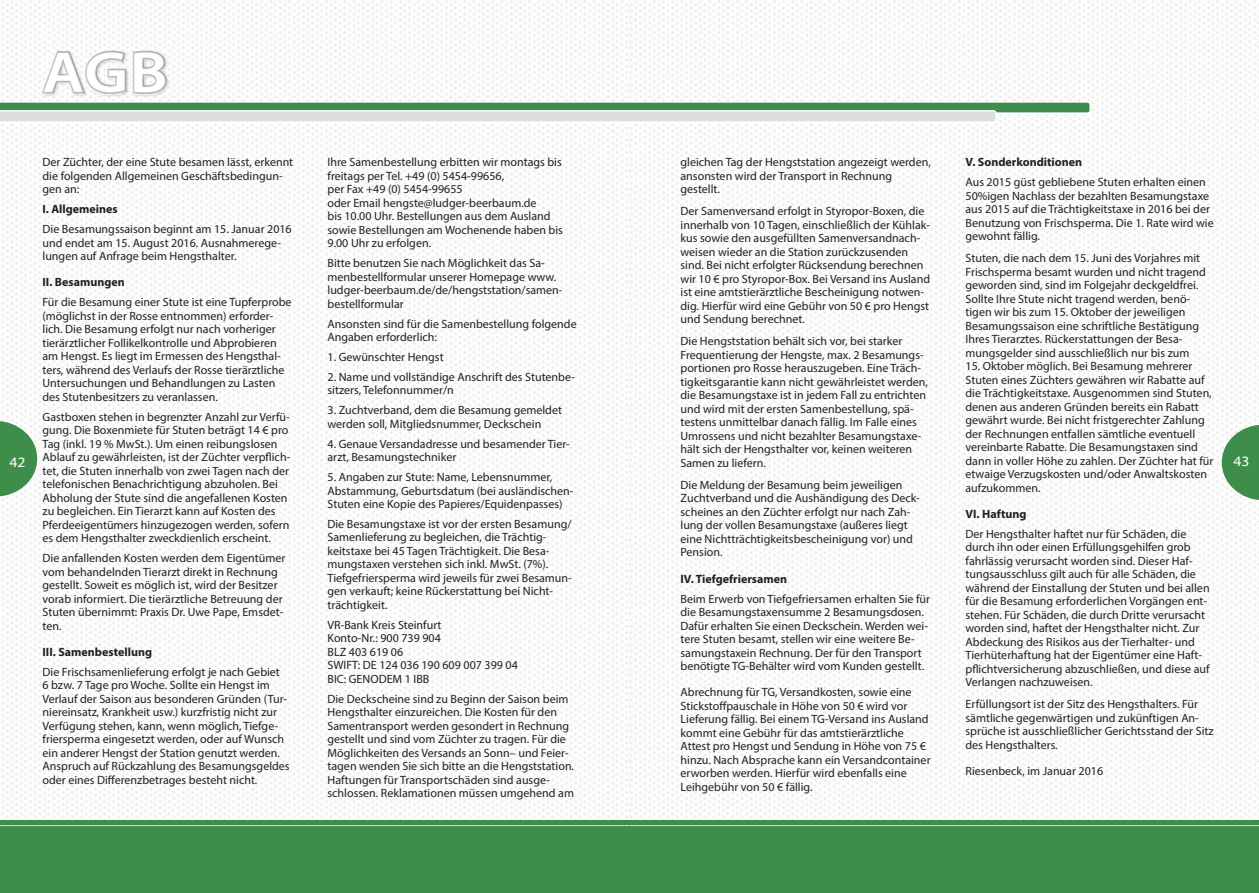
<style>
.page{position:relative;width:1259px;height:893px;background:#fff}
.page>*{position:absolute;margin:0;border:0;box-sizing:border-box;transform-origin:0 0}
.t1{font:600 58.05px "Myriad Pro";color:#fff;scale:1.14 1}
.t2{font:14.4px "Myriad Pro";color:#fff;scale:1.08 1}
.t3{font:12px/13.5px "Myriad Pro";color:#231f20}
.t4{font:700 12px "Myriad Pro";color:#231f20}
</style>
<div class="page">
<img style="left:0;top:0;width:1259px;height:821px">
<div style="left:0;top:821px;width:629px;height:72px;background:#3f8d4b"></div>
<hr style="left:0;top:825px;width:629px;height:1px;background:#dcdddf">
<div style="left:629px;top:821px;width:630px;height:72px;background:#3f8d4b"></div>
<hr style="left:629px;top:825px;width:630px;height:1px;background:#dcdddf">
<div style="left:41px;top:49px;width:128px;height:47px;background:#231f20;opacity:.35"></div>
<svg style="left:0;top:101px;width:1091px;height:22px"></svg>
<svg style="left:0;top:421px;width:37px;height:75px"></svg>
<svg style="left:1221px;top:425px;width:38px;height:75px"></svg>
<h1 class="t1" style="left:43px;top:35px;width:111px">AG B</h1>
<p class="t3" style="left:43px;top:155px;width:252px">Der Züchter, der eine Stute besamen lässt, erkennt die folgenden Allgemeinen Geschäftsbedingun&shy;gen an:</p>
<p class="t4" style="left:43px;top:201px;width:77px">I. Allgemeines</p>
<p class="t3" style="left:43px;top:222px;width:251px">Die Besamungssaison beginnt am 15. Januar 2016 und endet am 15. August 2016. Ausnahmerege&shy;lungen auf Anfrage beim Hengsthalter.</p>
<p class="t4" style="left:43px;top:274px;width:84px">II. Besamungen</p>
<p class="t3" style="left:43px;top:295px;width:251px">Für die Besamung einer Stute ist eine Tupferprobe (möglichst in der Rosse entnommen) erforder&shy;lich. Die Besamung erfolgt nur nach vorheriger tierärztlicher Follikelkontrolle und Abprobieren am Hengst. Es liegt im Ermessen des Hengsthal&shy;ters, während des Verlaufs der Rosse tierärztliche Untersuchungen und Behandlungen zu Lasten des Stutenbesitzers zu veranlassen.</p>
<p class="t3" style="left:43px;top:410px;width:249px">Gastboxen stehen in begrenzter Anzahl zur Verfü&shy;gung. Die Boxenmiete für Stuten beträgt 14 € pro Tag (inkl. 19 % MwSt.). Um einen reibungslosen Ablauf zu gewährleisten, ist der Züchter verpflich&shy;tet, die Stuten innerhalb von zwei Tagen nach der telefonischen Benachrichtigung abzuholen. Bei Abholung der Stute sind die angefallenen Kosten zu begleichen. Ein Tierarzt kann auf Kosten des Pferdeeigentümers hinzugezogen werden, sofern es dem Hengsthalter zweckdienlich erscheint.</p>
<p class="t3" style="left:43px;top:551px;width:244px">Die anfallenden Kosten werden dem Eigentümer vom behandelnden Tierarzt direkt in Rechnung gestellt. Soweit es möglich ist, wird der Besitzer vorab informiert. Die tierärztliche Betreuung der Stuten übernimmt: Praxis Dr. Uwe Pape, Emsdet&shy;ten.</p>
<p class="t4" style="left:43px;top:644px;width:111px">III. Samenbestellung</p>
<p class="t3" style="left:43px;top:665px;width:249px">Die Frischsamenlieferung erfolgt je nach Gebiet<br>6 bzw. 7 Tage pro Woche. Sollte ein Hengst im Verlauf der Saison aus besonderen Gründen (Tur&shy;niereinsatz, Krankheit usw.) kurzfristig nicht zur Verfügung stehen, kann, wenn möglich, Tiefge&shy;friersperma eingesetzt werden, oder auf Wunsch ein anderer Hengst der Station genutzt werden.<br>Anspruch auf Rückzahlung des Besamungsgeldes oder eines Differenzbetrages besteht nicht.</p>
<p class="t3" style="left:680px;top:155px;width:252px">gleichen Tag der Hengststation angezeigt werden, ansonsten wird der Transport in Rechnung gestellt.</p>
<p class="t3" style="left:680px;top:204px;width:251px">Der Samenversand erfolgt in Styropor-Boxen, die innerhalb von 10 Tagen, einschließlich der Kühlak&shy;kus sowie den ausgefüllten Samenversandnach&shy;weisen wieder an die Station zurückzusenden sind. Bei nicht erfolgter Rücksendung berechnen wir 10 € pro Styropor-Box. Bei Versand ins Ausland ist eine amtstierärztliche Bescheinigung notwen&shy;dig. Hierfür wird eine Gebühr von 50 € pro Hengst und Sendung berechnet.</p>
<p class="t3" style="left:680px;top:334px;width:249px">Die Hengststation behält sich vor, bei starker Frequentierung der Hengste, max. 2 Besamungs&shy;portionen pro Rosse herauszugeben. Eine Träch&shy;tigkeitsgarantie kann nicht gewährleistet werden, die Besamungstaxe ist in jedem Fall zu entrichten und wird mit der ersten Samenbestellung, spä&shy;testens unmittelbar danach fällig. Im Falle eines Umrossens und nicht bezahlter Besamungstaxe&shy;hält sich der Hengsthalter vor, keinen weiteren Samen zu liefern.</p>
<p class="t3" style="left:680px;top:478px;width:241px">Die Meldung der Besamung beim jeweiligen Zuchtverband und die Aushändigung des Deck&shy;scheines an den Züchter erfolgt nur nach Zah&shy;lung der vollen Besamungstaxe (außeres liegt eine Nichtträchtigkeitsbescheinigung vor) und Pension.</p>
<p class="t4" style="left:680px;top:571px;width:108px">IV. Tiefgefriersamen</p>
<p class="t3" style="left:680px;top:592px;width:251px">Beim Erwerb von Tiefgefriersamen erhalten Sie für die Besamungstaxensumme 2 Besamungsdosen.<br>Dafür erhalten Sie einen Deckschein. Werden wei&shy;tere Stuten besamt, stellen wir eine weitere Be&shy;samungstaxein Rechnung. Der für den Transport benötigte TG-Behälter wird vom Kunden gestellt.</p>
<p class="t3" style="left:680px;top:685px;width:251px">Abrechnung für TG, Versandkosten, sowie eine Stickstoffpauschale in Höhe von 50 € wird vor Lieferung fällig. Bei einem TG-Versand ins Ausland kommt eine Gebühr für das amtstierärztliche Attest pro Hengst und Sendung in Höhe von 75 € hinzu. Nach Absprache kann ein Versandcontainer erworben werden. Hierfür wird ebenfalls eine Leihgebühr von 50 € fällig.</p>
<p class="t3" style="left:327px;top:155px;width:237px">Ihre Samenbestellung erbitten wir montags bis freitags per Tel. +49 (0) 5454-99656,<br>per Fax +49 (0) 5454-99655<br>oder Email hengste@ludger-beerbaum.de<br>bis 10.00 Uhr. Bestellungen aus dem Ausland sowie Bestellungen am Wochenende haben bis 9.00 Uhr zu erfolgen.</p>
<p class="t3" style="left:327px;top:256px;width:237px">Bitte benutzen Sie nach Möglichkeit das Sa&shy;menbestellformular unserer Homepage www. ludger-beerbaum.de/de/hengststation/samen&shy;bestellformular</p>
<p class="t3" style="left:327px;top:317px;width:251px">Ansonsten sind für die Samenbestellung folgende<br>Angaben erforderlich:</p>
<p class="t3" style="left:327px;top:350px;width:118px">1. Gewünschter Hengst</p>
<p class="t3" style="left:327px;top:370px;width:249px">2. Name und vollständige Anschrift des Stutenbe&shy;sitzers, Telefonnummer/n</p>
<p class="t3" style="left:327px;top:403px;width:236px">3. Zuchtverband, dem die Besamung gemeldet werden soll, Mitgliedsnummer, Deckschein</p>
<p class="t3" style="left:327px;top:437px;width:244px">4. Genaue Versandadresse und besamender Tier&shy;arzt, Besamungstechniker</p>
<p class="t3" style="left:327px;top:470px;width:248px">5. Angaben zur Stute: Name, Lebensnummer,<br>Abstammung, Geburtsdatum (bei ausländischen-<br>Stuten eine Kopie des Papieres/Equidenpasses)</p>
<p class="t3" style="left:327px;top:517px;width:246px">Die Besamungstaxe ist vor der ersten Besamung/ Samenlieferung zu begleichen, die Trächtig&shy;keitstaxe bei 45 Tagen Trächtigkeit. Die Besa&shy;mungstaxen verstehen sich inkl. MwSt. (7%).<br>Tiefgefriersperma wird jeweils für zwei Besamun&shy;gen verkauft; keine Rückerstattung bei Nicht&shy;trächtigkeit.</p>
<p class="t3" style="left:327px;top:618px;width:192px">VR-Bank Kreis Steinfurt<br>Konto-Nr.: 900 739 904<br>BLZ 403 619 06<br>SWIFT: DE 124 036 190 609 007 399 04<br>BIC: GENODEM 1 IBB</p>
<p class="t3" style="left:327px;top:692px;width:248px">Die Deckscheine sind zu Beginn der Saison beim Hengsthalter einzureichen. Die Kosten für den Samentransport werden gesondert in Rechnung gestellt und sind vom Züchter zu tragen. Für die Möglichkeiten des Versands an Sonn– und Feier&shy;tagen wenden Sie sich bitte an die Hengststation.<br>Haftungen für Transportschäden sind ausge&shy;schlossen. Reklamationen müssen umgehend am</p>
<p class="t4" style="left:965px;top:154px;width:118px">V. Sonderkonditionen</p>
<p class="t3" style="left:965px;top:175px;width:250px">Aus 2015 güst gebliebene Stuten erhalten einen 50%igen Nachlass der bezahlten Besamungstaxe aus 2015 auf die Trächtigkeitstaxe in 2016 bei der Benutzung von Frischsperma. Die 1. Rate wird wie gewohnt fällig.</p>
<p class="t3" style="left:965px;top:251px;width:242px">Stuten, die nach dem 15. Juni des Vorjahres mit Frischsperma besamt wurden und nicht tragend geworden sind, sind im Folgejahr deckgeldfrei.<br>Sollte Ihre Stute nicht tragend werden, benö&shy;tigen wir bis zum 15. Oktober der jeweiligen Besamungssaison eine schriftliche Bestätigung Ihres Tierarztes. Rückerstattungen der Besa&shy;mungsgelder sind ausschließlich nur bis zum</p>
<p class="t3" style="left:965px;top:359px;width:249px">15. Oktober möglich. Bei Besamung mehrerer Stuten eines Züchters gewähren wir Rabatte auf die Trächtigkeitstaxe. Ausgenommen sind Stuten, denen aus anderen Gründen bereits ein Rabatt gewährt wurde. Bei nicht fristgerechter Zahlung der Rechnungen entfallen sämtliche eventuell vereinbarte Rabatte. Die Besamungstaxen sind dann in voller Höhe zu zahlen. Der Züchter hat für etwaige Verzugskosten und/oder Anwaltskosten aufzukommen.</p>
<p class="t4" style="left:965px;top:506px;width:62px">VI. Haftung</p>
<p class="t3" style="left:965px;top:527px;width:246px">Der Hengsthalter haftet nur für Schäden, die durch ihn oder einen Erfüllungsgehilfen grob fahrlässig verursacht worden sind. Dieser Haf&shy;tungsausschluss gilt auch für alle Schäden, die während der Einstallung der Stuten und bei allen für die Besamung erforderlichen Vorgängen ent&shy;stehen. Für Schäden, die durch Dritte verursacht worden sind, haftet der Hengsthalter nicht. Zur Abdeckung des Risikos aus der Tierhalter- und Tierhüterhaftung hat der Eigentümer eine Haft&shy;pflichtversicherung abzuschließen, und diese auf Verlangen nachzuweisen.</p>
<p class="t3" style="left:965px;top:697px;width:249px">Erfüllungsort ist der Sitz des Hengsthalters. Für sämtliche gegenwärtigen und zukünftigen An&shy;sprüche ist ausschließlicher Gerichtsstand der Sitz des Hengsthalters.</p>
<p class="t3" style="left:965px;top:764px;width:139px">Riesenbeck, im Januar 2016</p>
<p class="t2" style="left:10px;top:453px;width:16px">42</p>
<p class="t2" style="left:1233px;top:452px;width:16px">43</p>
</div>
